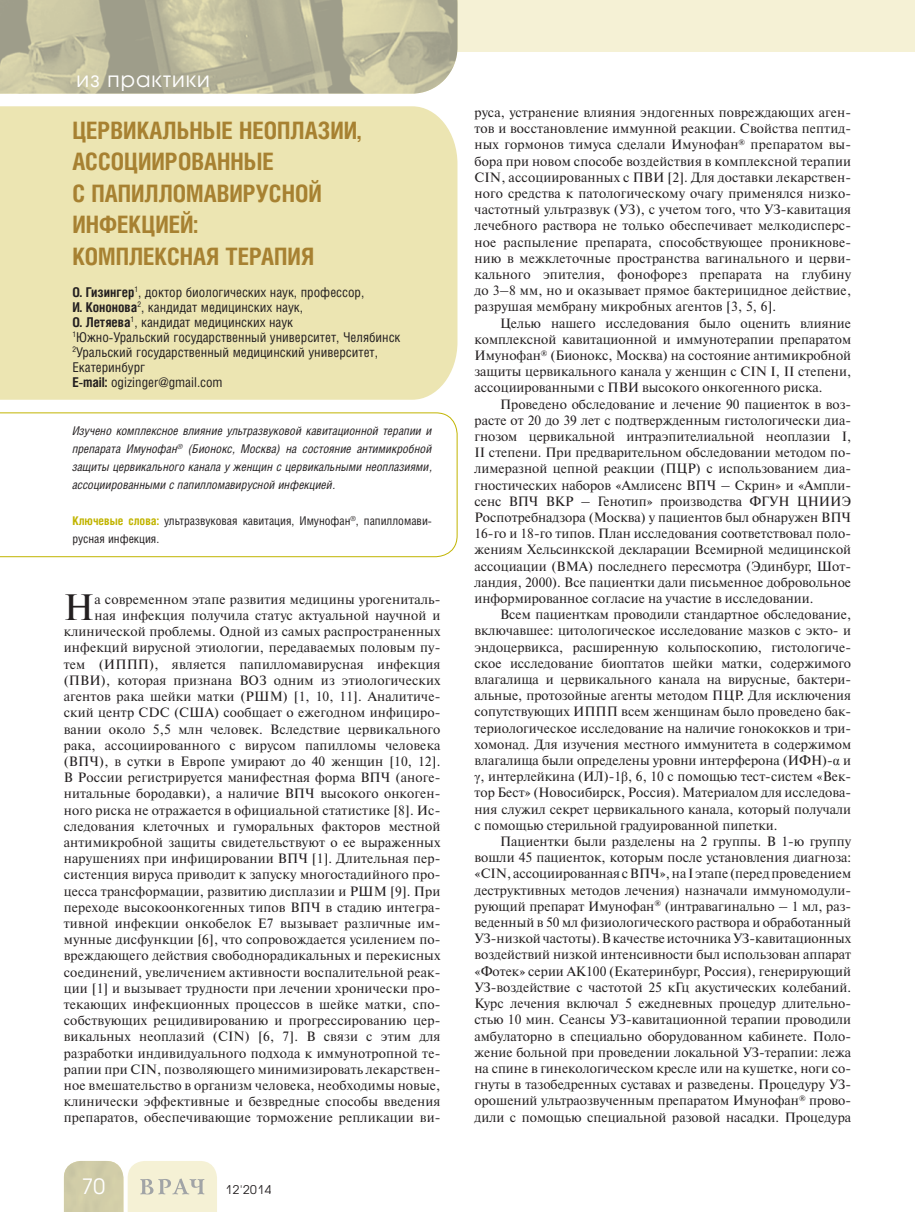
<style>
.page{position:relative;width:915px;height:1212px;background:#fff}
.page>*{position:absolute;margin:0;border:0;box-sizing:border-box;transform-origin:0 0}
.t1{font:36.6px "Newton C";color:#231f20}
.t2{font:700 24px/31.5px "Helios Cond";color:#a78131}
.t3{font:21px "Avant Garde Gothic C";letter-spacing:.05em;color:#fff}
.t4{font:13.5px/16.2px "Newton C";letter-spacing:.01em;color:#231f20;text-align:justify}
.t5{font:13.5px/15px "Helios Cond";color:#231f20}
.t6{font:italic 12px/18px "Helios Cond";color:#231f20;text-align:justify}
.t7{font:12px/18px "Helios Cond";color:#231f20}
.t8{font:12px "Avant Garde Gothic C";letter-spacing:.05em;color:#231f20}
.s1{font-weight:700}
.s2{font-weight:700;color:#c1b400}
.s3{font-family:"Times New Roman"}
</style>
<div class="page">
<div style="left:0;top:0;width:914px;height:51px;background:#f5f1d5"></div>
<svg style="left:64px;top:1161px;width:153px;height:51px;background:#e3e0c3"></svg>
<svg style="left:0;top:0;width:412px;height:94px;background:#bab79a"></svg>
<img style="left:412px;top:0;width:45px;height:94px">
<div style="left:0;top:106px;width:457px;height:294px;background:#ece5b2"></div>
<svg style="left:0;top:412px;width:457px;height:145px"></svg>
<h3 class="t3" style="left:77px;top:70px;width:135px">из практики</h3>
<h2 class="t2" style="left:72px;top:117px;width:290px">ЦЕРВИКАЛЬНЫЕ НЕОПЛАЗИИ,<br>АССОЦИИРОВАННЫЕ<br>С ПАПИЛЛОМАВИРУСНОЙ<br>ИНФЕКЦИЕЙ:<br>КОМПЛЕКСНАЯ ТЕРАПИЯ</h2>
<p class="t5" style="left:72px;top:286px;width:329px"><span class="s1">О. Гизингер</span><sup>1</sup>, доктор биологических наук, профессор,<br><span class="s1">И. Кононова</span><sup>2</sup>, кандидат медицинских наук,<br><span class="s1">О. Летяева</span><sup>1</sup>, кандидат медицинских наук<br><sup>1</sup>Южно-Уральский государственный университет, Челябинск <sup>2</sup>Уральский государственный медицинский университет, Екатеринбург<br><span class="s1">E-mail:</span> ogizinger@gmail.com</p>
<p class="t6" style="left:72px;top:423px;width:361px">Изучено комплексное влияние ультразвуковой кавитационной терапии и препарата Имунофан<sup>®</sup> (Бионокс, Москва) на состояние антимикробной защиты цервикального канала у женщин с цервикальными неоплазиями, ассоциированными с папилломавирусной инфекцией.</p>
<p class="t7" style="left:72px;top:513px;width:361px"><span class="s2">Ключевые слова:</span> ультразвуковая кавитация, Имунофан<sup>®</sup>, папилломави&shy;русная инфекция.</p>
<h1 class="t1" style="left:64px;top:594px;width:32px">Н</h1>
<p class="t4" style="left:64px;top:592px;width:378px;text-align:right">а современном этапе развития медицины урогениталь-<br>ная инфекция получила статус актуальной научной и клинической проблемы. Одной из самых распространенных инфекций вирусной этиологии, передаваемых половым пу&shy;тем (ИППП), является папилломавирусная инфекция (ПВИ), которая признана ВОЗ одним из этиологических агентов рака шейки матки (РШМ) [1, 10, 11]. Аналитиче&shy;ский центр CDC (США) сообщает о ежегодном инфициро&shy;вании около 5,5 млн человек. Вследствие цервикального рака, ассоциированного с вирусом папилломы человека (ВПЧ), в сутки в Европе умирают до 40 женщин [10, 12].<br>В России регистрируется манифестная форма ВПЧ (аноге&shy;нитальные бородавки), а наличие ВПЧ высокого онкоген&shy;ного риска не отражается в официальной статистике [8]. Ис&shy;следования клеточных и гуморальных факторов местной антимикробной защиты свидетельствуют о ее выраженных нарушениях при инфицировании ВПЧ [1]. Длительная пер&shy;систенция вируса приводит к запуску многостадийного про&shy;цесса трансформации, развитию дисплазии и РШМ [9]. При переходе высокоонкогенных типов ВПЧ в стадию интегра&shy;тивной инфекции онкобелок Е7 вызывает различные им&shy;мунные дисфункции [6], что сопровождается усилением по&shy;вреждающего действия свободнорадикальных и перекисных соединений, увеличением активности воспалительной реак&shy;ции [1] и вызывает трудности при лечении хронически про&shy;текающих инфекционных процессов в шейке матки, спо&shy;собствующих рецидивированию и прогрессированию цер&shy;викальных неоплазий (CIN) [6, 7]. В связи с этим для разработки индивидуального подхода к иммунотропной те&shy;рапии при CIN, позволяющего минимизировать лекарствен&shy;ное вмешательство в организм человека, необходимы новые, клинически эффективные и безвредные способы введения препаратов, обеспечивающие торможение репликации ви-</p>
<h3 class="t3" style="left:82px;top:1177px;width:25px">70</h3>
<p class="t8" style="left:225px;top:1184px;width:47px">12'2014</p>
<p class="t4" style="left:474px;top:106px;width:378px">руса, устранение влияния эндогенных повреждающих аген&shy;тов и восстановление иммунной реакции. Свойства пептид&shy;ных гормонов тимуса сделали Имунофан<sup>®</sup> препаратом вы&shy;бора при новом способе воздействия в комплексной терапии CIN, ассоциированных с ПВИ [2]. Для доставки лекарствен&shy;ного средства к патологическому очагу применялся низко&shy;частотный ультразвук (УЗ), с учетом того, что УЗ-кавитация лечебного раствора не только обеспечивает мелкодисперс&shy;ное распыление препарата, способствующее проникнове&shy;нию в межклеточные пространства вагинального и церви&shy;кального эпителия, фонофорез препарата на глубину до 3–8 мм, но и оказывает прямое бактерицидное действие, разрушая мембрану микробных агентов [3, 5, 6].</p>
<p class="t4" style="left:474px;top:316px;width:378px;text-indent:26px">Целью нашего исследования было оценить влияние комплексной кавитационной и иммунотерапии препаратом Имунофан<sup>®</sup> (Бионокс, Москва) на состояние антимикробной защиты цервикального канала у женщин с CIN I, II степени, ассоциированными с ПВИ высокого онкогенного риска.</p>
<p class="t4" style="left:474px;top:397px;width:378px;text-indent:26px">Проведено обследование и лечение 90 пациенток в воз&shy;расте от 20 до 39 лет с подтвержденным гистологически диа&shy;гнозом цервикальной интраэпителиальной неоплазии I, II степени. При предварительном обследовании методом по&shy;лимеразной цепной реакции (ПЦР) с использованием диа&shy;гностических наборов «Амлисенс ВПЧ – Скрин» и «Ампли&shy;сенс ВПЧ ВКР – Генотип» производства ФГУН ЦНИИЭ Роспотребнадзора (Москва) у пациентов был обнаружен ВПЧ 16-го и 18-го типов. План исследования соответствовал поло&shy;жениям Хельсинкской декларации Всемирной медицинской ассоциации (ВМА) последнего пересмотра (Эдинбург, Шот&shy;ландия, 2000). Все пациентки дали письменное добровольное информированное согласие на участие в исследовании.</p>
<p class="t4" style="left:474px;top:608px;width:378px;text-indent:26px">Всем пациенткам проводили стандартное обследование, включавшее: цитологическое исследование мазков с экто- и эндоцервикса, расширенную кольпоскопию, гистологиче&shy;ское исследование биоптатов шейки матки, содержимого влагалища и цервикального канала на вирусные, бактери&shy;альные, протозойные агенты методом ПЦР. Для исключения сопутствующих ИППП всем женщинам было проведено бак&shy;териологическое исследование на наличие гонококков и три&shy;хомонад. Для изучения местного иммунитета в содержимом влагалища были определены уровни интерферона (ИФН)-<span class="s3">α</span> и <span class="s3">γ</span>, интерлейкина (ИЛ)-1<span class="s3">β</span>, 6, 10 с помощью тест-систем «Век&shy;тор Бест» (Новосибирск, Россия). Материалом для исследова&shy;ния служил секрет цервикального канала, который получали с помощью стерильной градуированной пипетки.</p>
<p class="t4" style="left:474px;top:835px;width:378px;text-indent:26px">Пациентки были разделены на 2 группы. В 1-ю группу вошли 45 пациенток, которым после установления диагноза: «CIN, ассоциированная с ВПЧ», на I этапе (перед проведением деструктивных методов лечения) назначали иммуномодули&shy;рующий препарат Имунофан<sup>®</sup> (интравагинально – 1 мл, раз&shy;веденный в 50 мл физиологического раствора и обработанный УЗ-низкой частоты). В качестве источника УЗ-кавитационных воздействий низкой интенсивности был использован аппарат «Фотек» серии АК100 (Екатеринбург, Россия), генерирующий УЗ-воздействие с частотой 25 кГц акустических колебаний.<br>Курс лечения включал 5 ежедневных процедур длительно&shy;стью 10 мин. Сеансы УЗ-кавитационной терапии проводили амбулаторно в специально оборудованном кабинете. Поло&shy;жение больной при проведении локальной УЗ-терапии: лежа на спине в гинекологическом кресле или на кушетке, ноги со&shy;гнуты в тазобедренных суставах и разведены. Процедуру УЗ&shy;орошений ультраозвученным препаратом Имунофан<sup>®</sup> прово&shy;дили с помощью специальной разовой насадки. Процедура</p>
</div>
